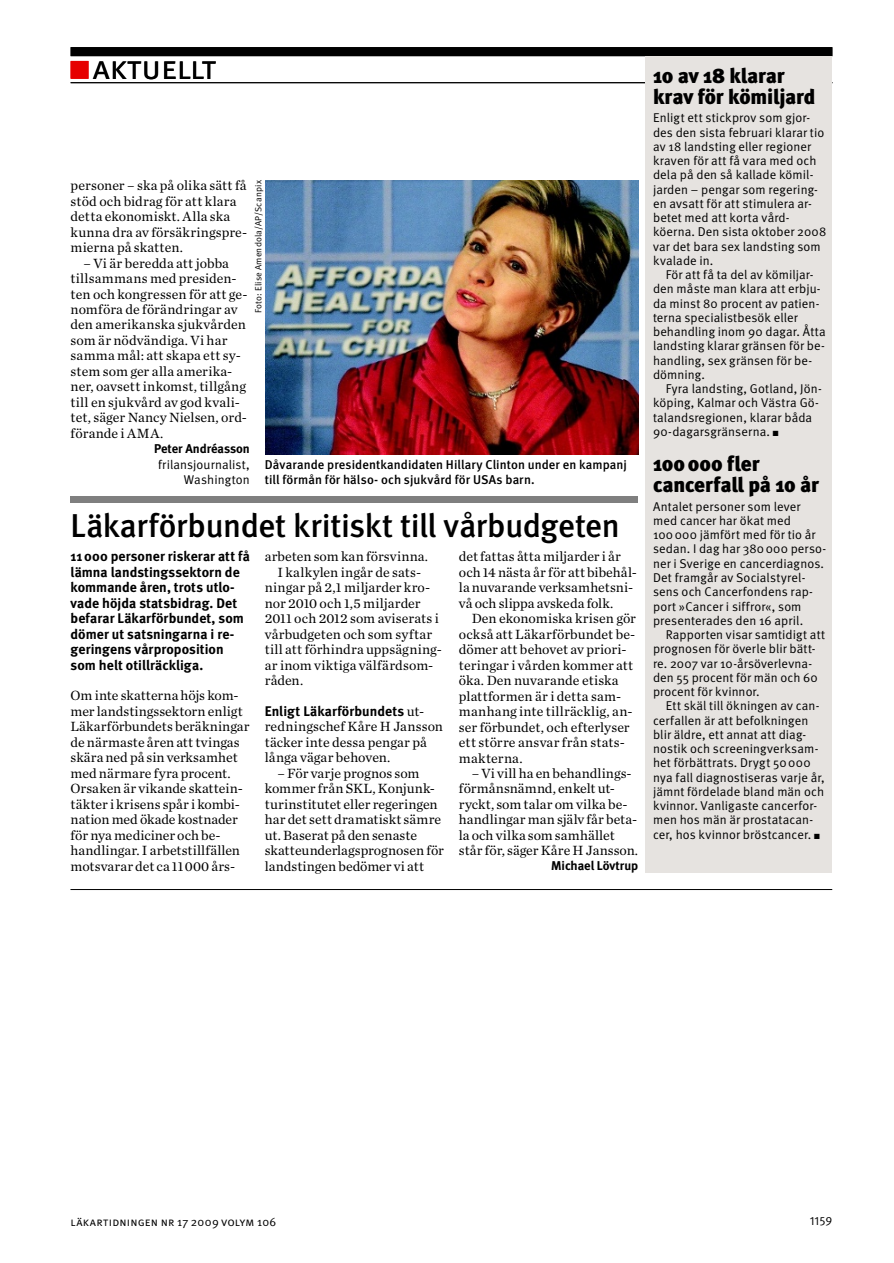
<style>
.page{position:relative;width:894px;height:1263px;background:#fff}
.page>*{position:absolute;margin:0;border:0;box-sizing:border-box;transform-origin:0 0}
.t1{font:33px "Meta LT Medium";letter-spacing:-.01em;color:#000}
.t2{font:33px "Meta LT Normal Small Caps";color:#000}
.t3{font:21px/21px "Meta LT Black";letter-spacing:-.005em;color:#000}
.t4{font:13.95px/15.5px "Chronicle LT Text";letter-spacing:.005em;color:#000}
.t5{font:13.95px/15.5px "Meta LT Bold";letter-spacing:.005em;color:#000}
.t6{font:12.75px/14.2px "Meta LT Normal";letter-spacing:.01em;color:#000}
.t7{font:12.75px/14.2px "Meta LT Medium";letter-spacing:.005em;color:#000}
.t8{font:12.75px "Meta LT Bold";color:#000}
.t9{font:12px "Meta LT Normal Small Caps";letter-spacing:.015em;color:#000}
.t10{font:12px "Meta LT Normal Utilities";color:#000}
.t11{font:9px "Meta LT Normal";letter-spacing:.02em;color:#000}
.s1{color:#e60000}
.s2{font-family:"Chronicle LT Text"}
</style>
<div class="page">
<div style="left:71px;top:47px;width:761px;height:9px;background:#000"></div>
<hr style="left:71px;top:82px;width:761px;height:1px;background:#000">
<div style="left:71px;top:61px;width:17px;height:18px;border:2px solid #e60000"></div>
<div style="left:645px;top:56px;width:187px;height:816px;background:#e6e3e0"></div>
<img style="left:265px;top:180px;width:373px;height:275px">
<div style="left:71px;top:496px;width:567px;height:6px;background:#7f7f7f"></div>
<hr style="left:70px;top:889px;width:762px;height:1px;background:#000">
<h1 class="t2" style="left:71px;top:48px;width:147px"><span class="s1">■</span> aktuellt</h1>
<p class="t4" style="left:71px;top:178px;width:178px">personer – ska på olika sätt få stöd och bidrag för att klara detta ekonomiskt. Alla ska kunna dra av försäkringspre&shy;mierna på skatten.</p>
<p class="t4" style="left:71px;top:255px;width:178px;text-indent:13px">– Vi är beredda att jobba tillsammans med presiden&shy;ten och kongressen för att ge&shy;nomföra de förändringar av den amerikanska sjukvården som är nödvändiga. Vi har samma mål: att skapa ett sy&shy;stem som ger alla amerika&shy;ner, oavsett inkomst, tillgång till en sjukvård av god kvali&shy;tet, säger Nancy Nielsen, ord&shy;förande i AMA.</p>
<p class="t8" style="left:154px;top:441px;width:97px">Peter Andréasson</p>
<p class="t6" style="left:158px;top:456px;width:93px;line-height:15.5px;text-align:right">frilansjournalist,<br>Washington</p>
<p class="t11" style="left:253px;top:313px;width:134px;rotate:-90deg">Foto: Elise Amendola/AP/Scanpix</p>
<p class="t7" style="left:265px;top:457px;width:363px">Dåvarande presidentkandidaten Hillary Clinton under en kampanj till förmån för hälso- och sjukvård för USAs barn.</p>
<h1 class="t1" style="left:71px;top:506px;width:550px">Läkarförbundet kritiskt till vårbudgeten</h1>
<p class="t5" style="left:71px;top:548px;width:181px">11 000 personer riskerar att få lämna landstingssektorn de kommande åren, trots utlo&shy;vade höjda statsbidrag. Det befarar Läkarförbundet, som dömer ut satsningarna i re&shy;geringens vårproposition som helt otillräckliga.</p>
<p class="t4" style="left:71px;top:688px;width:180px">Om inte skatterna höjs kom&shy;mer landstingssektorn enligt<br>Läkarförbundets beräkningar de närmaste åren att tvingas skära ned på sin verksamhet med närmare fyra procent.<br>Orsaken är vikande skattein&shy;täkter i krisens spår i kombi&shy;nation med ökade kostnader för nya mediciner och be&shy;handlingar. I arbetstillfällen motsvarar det ca 11 000 års-</p>
<p class="t4" style="left:265px;top:549px;width:165px">arbeten som kan försvinna.</p>
<p class="t4" style="left:277px;top:564px;width:145px">I kalkylen ingår de sats-</p>
<p class="t4" style="left:265px;top:579px;width:167px">ningar på 2,1 miljarder kro-</p>
<p class="t4" style="left:265px;top:595px;width:157px">nor 2010 och 1,5 miljarder</p>
<p class="t4" style="left:265px;top:610px;width:175px">2011 och 2012 som aviserats i</p>
<p class="t4" style="left:265px;top:626px;width:169px">vårbudgeten och som syftar</p>
<p class="t4" style="left:265px;top:641px;width:179px">till att förhindra uppsägning-</p>
<p class="t4" style="left:265px;top:657px;width:170px">ar inom viktiga välfärdsom-</p>
<p class="t4" style="left:265px;top:672px;width:40px">råden.</p>
<p class="t5" style="left:265px;top:703px;width:161px">Enligt Läkarförbundets <span class="s2">ut-</span></p>
<p class="t4" style="left:265px;top:719px;width:180px">redningschef Kåre H Jansson täcker inte dessa pengar på långa vägar behoven.</p>
<p class="t4" style="left:265px;top:765px;width:181px;text-indent:13px">– För varje prognos som kommer från SKL, Konjunk&shy;turinstitutet eller regeringen har det sett dramatiskt sämre ut. Baserat på den senaste skatteunderlagsprognosen för landstingen bedömer vi att</p>
<p class="t4" style="left:459px;top:549px;width:179px">det fattas åtta miljarder i år och 14 nästa år för att bibehål&shy;la nuvarande verksamhetsni&shy;vå och slippa avskeda folk.</p>
<p class="t4" style="left:459px;top:611px;width:178px;text-indent:13px">Den ekonomiska krisen gör också att Läkarförbundet be&shy;dömer att behovet av priori&shy;teringar i vården kommer att öka. Den nuvarande etiska plattformen är i detta sam&shy;manhang inte tillräcklig, an&shy;ser förbundet, och efterlyser ett större ansvar från stats&shy;makterna.</p>
<p class="t4" style="left:459px;top:765px;width:181px;text-indent:13px">– Vi vill ha en behandlings&shy;förmånsnämnd, enkelt ut&shy;ryckt, som talar om vilka be&shy;handlingar man själv får beta&shy;la och vilka som samhället står för, säger Kåre H Jansson.</p>
<p class="t8" style="left:551px;top:858px;width:88px">Michael Lövtrup</p>
<h2 class="t3" style="left:653px;top:65px;width:164px">10 av 18 klarar krav för kömiljard</h2>
<p class="t6" style="left:653px;top:110px;width:175px">Enligt ett stickprov som gjor&shy;des den sista februari klarar tio av 18 landsting eller regioner kraven för att få vara med och dela på den så kallade kömil&shy;jarden – pengar som regering&shy;en avsatt för att stimulera ar&shy;betet med att korta vård&shy;köerna. Den sista oktober 2008 var det bara sex landsting som kvalade in.</p>
<p class="t6" style="left:653px;top:267px;width:174px;text-indent:13px">För att få ta del av kömiljar&shy;den måste man klara att erbju&shy;da minst 80 procent av patien&shy;terna specialistbesök eller behandling inom 90 dagar. Åtta landsting klarar gränsen för be&shy;handling, sex gränsen för be&shy;dömning.</p>
<p class="t6" style="left:653px;top:381px;width:170px;text-indent:13px">Fyra landsting, Gotland, Jön&shy;köping, Kalmar och Västra Gö&shy;talandsregionen, klarar båda<br>90-dagarsgränserna. ■</p>
<h2 class="t3" style="left:653px;top:453px;width:167px">100 000 fler cancerfall på 10 år</h2>
<p class="t6" style="left:653px;top:499px;width:175px">Antalet personer som lever med cancer har ökat med<br>100 000 jämfört med för tio år sedan. I dag har 380 000 perso&shy;ner i Sverige en cancerdiagnos.<br>Det framgår av Socialstyrel&shy;sens och Cancerfondens rap&shy;port »Cancer i siffror«, som presenterades den 16 april.</p>
<p class="t6" style="left:653px;top:627px;width:173px;text-indent:13px">Rapporten visar samtidigt att prognosen för överle blir bätt&shy;re. 2007 var 10-årsöverlevna&shy;den 55 procent för män och 60 procent för kvinnor.</p>
<p class="t6" style="left:653px;top:698px;width:173px;text-indent:13px">Ett skäl till ökningen av can&shy;cerfallen är att befolkningen blir äldre, ett annat att diag&shy;nostik och screeningverksam&shy;het förbättrats. Drygt 50 000 nya fall diagnostiseras varje år, jämnt fördelade bland män och kvinnor. Vanligaste cancerfor&shy;men hos män är prostatacan&shy;cer, hos kvinnor bröstcancer. ■</p>
<p class="t9" style="left:71px;top:1214px;width:207px">läkartidningen nr 17 2009 volym 106</p>
<p class="t10" style="left:809px;top:1214px;width:24px">1159</p>
</div>
